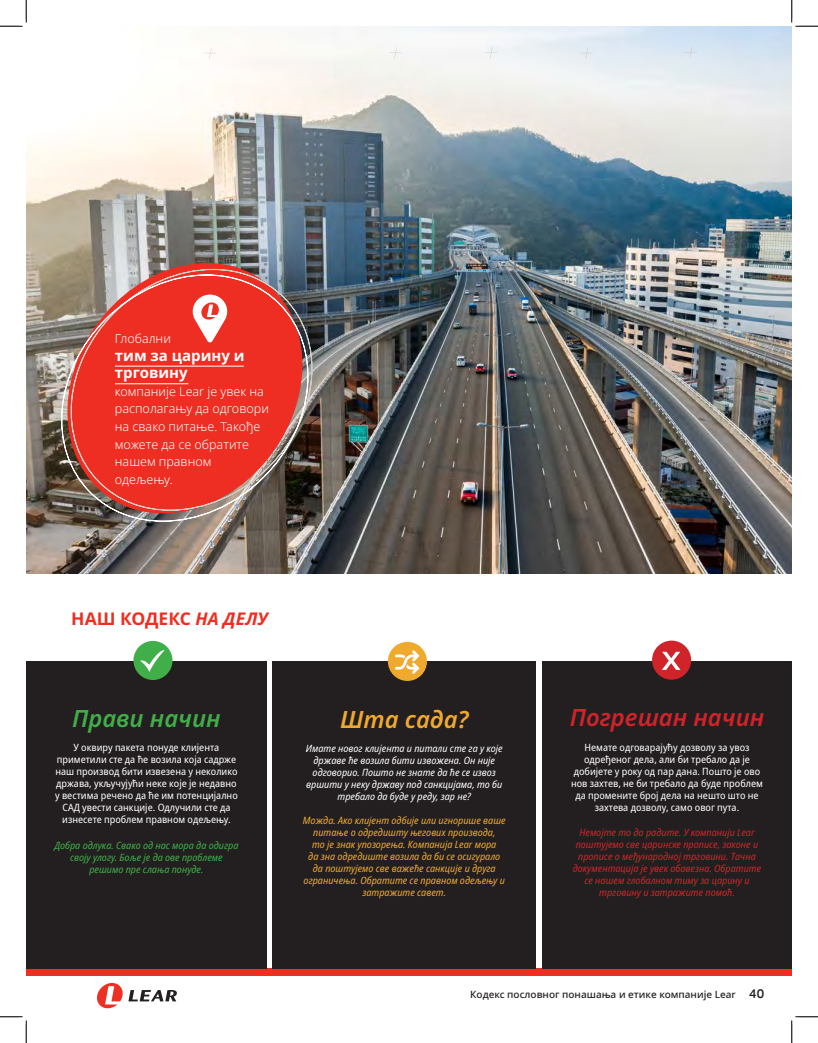
<style>
.page{position:relative;width:818px;height:1043px;background:#fff}
.page>*{position:absolute;margin:0;border:0;box-sizing:border-box;transform-origin:0 0}
.t1{font:italic 600 23.75px "Noto Sans";color:#d1232a}
.t2{font:italic 600 23.75px "Noto Sans";color:#40ae49}
.t3{font:italic 600 23.75px "Noto Sans";color:#efaa2e}
.t4{font:700 17.5px "Noto Sans";color:#ee2e22}
.t5{font:700 15px "Noto Sans";color:#fff}
.t6{font:500 12.62px "Aktiv Grotesk";color:#231f20}
.t7{font:300 12.5px/17.5px "Noto Sans";color:#fff}
.t8{font:semi-condensed 10px/12px "Noto Sans";color:#fff;text-align:center}
.t9{font:italic semi-condensed 10px/12px "Noto Sans";color:#efaa2e;text-align:center}
.t10{font:italic semi-condensed 10px/12px "Noto Sans";color:#d1232a;text-align:center}
.t11{font:italic semi-condensed 10px/12px "Noto Sans";color:#fff;text-align:center}
.t12{font:italic semi-condensed 10px/12px "Noto Sans";color:#40ae49;text-align:center}
.t13{font:500 10px "Noto Sans";color:#231f20}
.s1{font-style:italic}
</style>
<div class="page">
<div style="left:26px;top:968px;width:765px;height:7px;background:#ee2e22"></div>
<svg style="left:97px;top:983px;width:80px;height:25px"></svg>
<img style="left:26px;top:26px;width:765px;height:547px">
<div style="left:26px;top:660px;width:240px;height:308px;background:#231f20"></div>
<div style="left:542px;top:660px;width:249px;height:308px;background:#231f20"></div>
<div style="left:272px;top:660px;width:264px;height:308px;background:#231f20"></div>
<div style="left:133px;top:641px;width:39px;height:39px;background:#40ae49;border-radius:50%"></div>
<div style="left:388px;top:642px;width:39px;height:39px;background:#efaa2e;border-radius:50%"></div>
<div style="left:652px;top:640px;width:39px;height:39px;background:#d1232a;border-radius:50%"></div>
<img style="left:55px;top:246px;width:260px;height:284px">
<svg style="left:56px;top:269px;width:270px;height:241px"></svg>
<img style="left:47px;top:274px;width:276px;height:247px">
<svg style="left:193px;top:294px;width:34px;height:48px"></svg>
<svg style="left:140px;top:650px;width:25px;height:22px"></svg>
<svg style="left:662px;top:651px;width:18px;height:19px"></svg>
<svg style="left:395px;top:650px;width:24px;height:23px"></svg>
<hr style="left:115px;top:366px;width:129px;height:1px;background:#fff">
<hr style="left:115px;top:383px;width:73px;height:1px;background:#fff">
<svg style="left:204px;top:47px;width:13px;height:12px"></svg>
<svg style="left:389px;top:47px;width:13px;height:12px"></svg>
<svg style="left:485px;top:47px;width:12px;height:11px"></svg>
<svg style="left:580px;top:47px;width:13px;height:12px"></svg>
<svg style="left:684px;top:47px;width:13px;height:11px"></svg>
<svg style="left:0;top:0;width:27px;height:27px"></svg>
<svg style="left:0;top:1016px;width:27px;height:26px"></svg>
<svg style="left:790px;top:0;width:28px;height:27px"></svg>
<svg style="left:791px;top:1016px;width:27px;height:26px"></svg>
<p class="t7" style="left:115px;top:330px;width:58px">Глобални</p>
<p class="t5" style="left:115px;top:347px;width:131px">тим за царину и</p>
<p class="t5" style="left:115px;top:364px;width:74px">трговину</p>
<p class="t7" style="left:115px;top:383px;width:155px">компаније Lear је увек на располагању да одговори на свако питање. Такође можете да се обратите нашем правном одељењу.</p>
<p class="t4" style="left:71px;top:609px;width:198px">НАШ КОДЕКС <span class="s1">НА ДЕЛУ</span></p>
<p class="t2" style="left:72px;top:701px;width:150px">Прави начин</p>
<p class="t8" style="left:55px;top:741px;width:184px">У оквиру пакета понуде клијента приметили сте да ће возила која садрже наш производ бити извезена у неколико држава, укључујући неке које је недавно у вестима речено да ће им потенцијално САД увести санкције. Одлучили сте да изнесете проблем правном одељењу.</p>
<p class="t12" style="left:54px;top:839px;width:186px">Добра одлука. Свако од нас мора да одигра своју улогу. Боље је да ове проблеме решимо пре слања понуде.</p>
<p class="t3" style="left:340px;top:702px;width:130px">Шта сада?</p>
<p class="t11" style="left:306px;top:742px;width:198px">Имате новог клијента и питали сте га у које државе ће возила бити извожена. Он није одговорио. Пошто не знате да ће се извоз вршити у неку државу под санкцијама, то би требало да буде у реду, зар не?</p>
<p class="t9" style="left:303px;top:814px;width:204px">Можда. Ако клијент одбије или игнорише ваше питање о одредишту његових производа,<br>то је знак упозорења. Компанија Lear мора<br>да зна одредиште возила да би се осигурало да поштујемо све важеће санкције и друга ограничења. Обратите се правном одељењу и затражите савет.</p>
<p class="t1" style="left:569px;top:701px;width:196px">Погрешан начин</p>
<p class="t8" style="left:571px;top:741px;width:193px">Немате одговарајућу дозволу за увоз одређеног дела, али би требало да је добијете у року од пар дана. Пошто је ово нов захтев, не би требало да буде проблем да промените број дела на нешто што не захтева дозволу, само овог пута.</p>
<p class="t10" style="left:572px;top:826px;width:190px">Немојте то да радите. У компанији Lear поштујемо све царинске прописе, законе и прописе о међународној трговини. Тачна документација је увек обавезна. Обратите се нашем глобалном тиму за царину и трговину и затражите помоћ.</p>
<p class="t13" style="left:470px;top:987px;width:267px">Кодекс пословног понашања и етике компаније Lear</p>
<p class="t6" style="left:749px;top:986px;width:16px">40</p>
</div>
